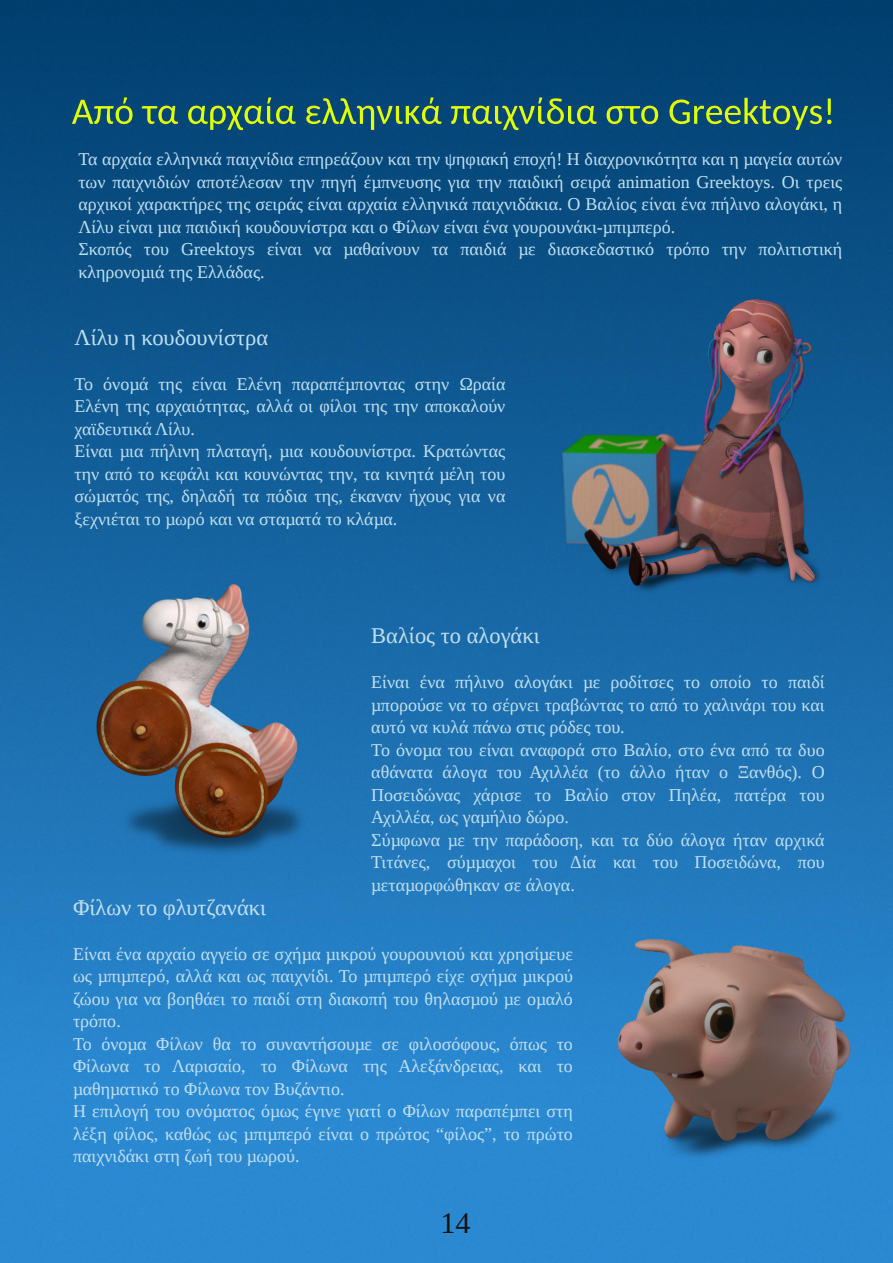
<style>
.page{position:relative;width:893px;height:1263px;background:#fff}
.page>*{position:absolute;margin:0;border:0;box-sizing:border-box;transform-origin:0 0}
.t1{font:30px "Liberation Serif";color:#161413}
.t2{font:22.5px "Liberation Serif";color:#bfdfef}
.t3{font:18px/22.5px "Liberation Serif";color:#bfdfef}
</style>
<div class="page">
<img style="left:0;top:0;width:893px;height:1263px">
<img style="left:534px;top:273px;width:315px;height:344px">
<img style="left:56px;top:539px;width:283px;height:340px">
<img style="left:586px;top:910px;width:294px;height:264px">
<svg style="left:72px;top:97px;width:61px;height:27px"></svg>
<svg style="left:142px;top:106px;width:36px;height:18px"></svg>
<svg style="left:188px;top:97px;width:108px;height:33px"></svg>
<svg style="left:306px;top:97px;width:135px;height:33px"></svg>
<svg style="left:451px;top:97px;width:146px;height:33px"></svg>
<svg style="left:607px;top:106px;width:51px;height:18px"></svg>
<svg style="left:669px;top:98px;width:162px;height:32px"></svg>
<p class="t3" style="left:78px;top:148px;width:765px">Τα αρχαία ελληνικά παιχνίδια επηρεάζουν και την ψηφιακή εποχή! Η διαχρονικότητα και η μαγεία αυτών των παιχνιδιών αποτέλεσαν την πηγή έμπνευσης για την παιδική σειρά animation Greektoys. Οι τρεις αρχικοί χαρακτήρες της σειράς είναι αρχαία ελληνικά παιχνιδάκια. Ο Βαλίος είναι ένα πήλινο αλογάκι, η Λίλυ είναι μια παιδική κουδουνίστρα και ο Φίλων είναι ένα γουρουνάκι-μπιμπερό.<br>Σκοπός του Greektoys είναι να μαθαίνουν τα παιδιά με διασκεδαστικό τρόπο την πολιτιστική κληρονομιά της Ελλάδας.</p>
<p class="t2" style="left:75px;top:325px;width:195px">Λίλυ η κουδουνίστρα</p>
<p class="t3" style="left:75px;top:373px;width:432px">Το όνομά της είναι Ελένη παραπέμποντας στην Ωραία Ελένη της αρχαιότητας, αλλά οι φίλοι της την αποκαλούν χαϊδευτικά Λίλυ.<br>Είναι μια πήλινη πλαταγή, μια κουδουνίστρα. Κρατώντας την από το κεφάλι και κουνώντας την, τα κινητά μέλη του σώματός της, δηλαδή τα πόδια της, έκαναν ήχους για να ξεχνιέται το μωρό και να σταματά το κλάμα.</p>
<p class="t2" style="left:371px;top:623px;width:170px">Βαλίος το αλογάκι</p>
<p class="t3" style="left:371px;top:671px;width:455px">Είναι ένα πήλινο αλογάκι με ροδίτσες το οποίο το παιδί μπορούσε να το σέρνει τραβώντας το από το χαλινάρι του και αυτό να κυλά πάνω στις ρόδες του.<br>Το όνομα του είναι αναφορά στο Βαλίο, στο ένα από τα δυο αθάνατα άλογα του Αχιλλέα (το άλλο ήταν ο Ξανθός). Ο Ποσειδώνας χάρισε το Βαλίο στον Πηλέα, πατέρα του Αχιλλέα, ως γαμήλιο δώρο.<br>Σύμφωνα με την παράδοση, και τα δύο άλογα ήταν αρχικά Τιτάνες, σύμμαχοι του Δία και του Ποσειδώνα, που μεταμορφώθηκαν σε άλογα.</p>
<p class="t2" style="left:73px;top:894px;width:195px">Φίλων το φλυτζανάκι</p>
<p class="t3" style="left:73px;top:942px;width:501px">Είναι ένα αρχαίο αγγείο σε σχήμα μικρού γουρουνιού και χρησίμευε ως μπιμπερό, αλλά και ως παιχνίδι. Το μπιμπερό είχε σχήμα μικρού ζώου για να βοηθάει το παιδί στη διακοπή του θηλασμού με ομαλό τρόπο.<br>Το όνομα Φίλων θα το συναντήσουμε σε φιλοσόφους, όπως το Φίλωνα το Λαρισαίο, το Φίλωνα της Αλεξάνδρειας, και το μαθηματικό το Φίλωνα τον Βυζάντιο.<br>Η επιλογή του ονόματος όμως έγινε γιατί ο Φίλων παραπέμπει στη λέξη φίλος, καθώς ως μπιμπερό είναι ο πρώτος “φίλος”, το πρώτο παιχνιδάκι στη ζωή του μωρού.</p>
<h1 class="t1" style="left:440px;top:1206px;width:31px">14</h1>
</div>
